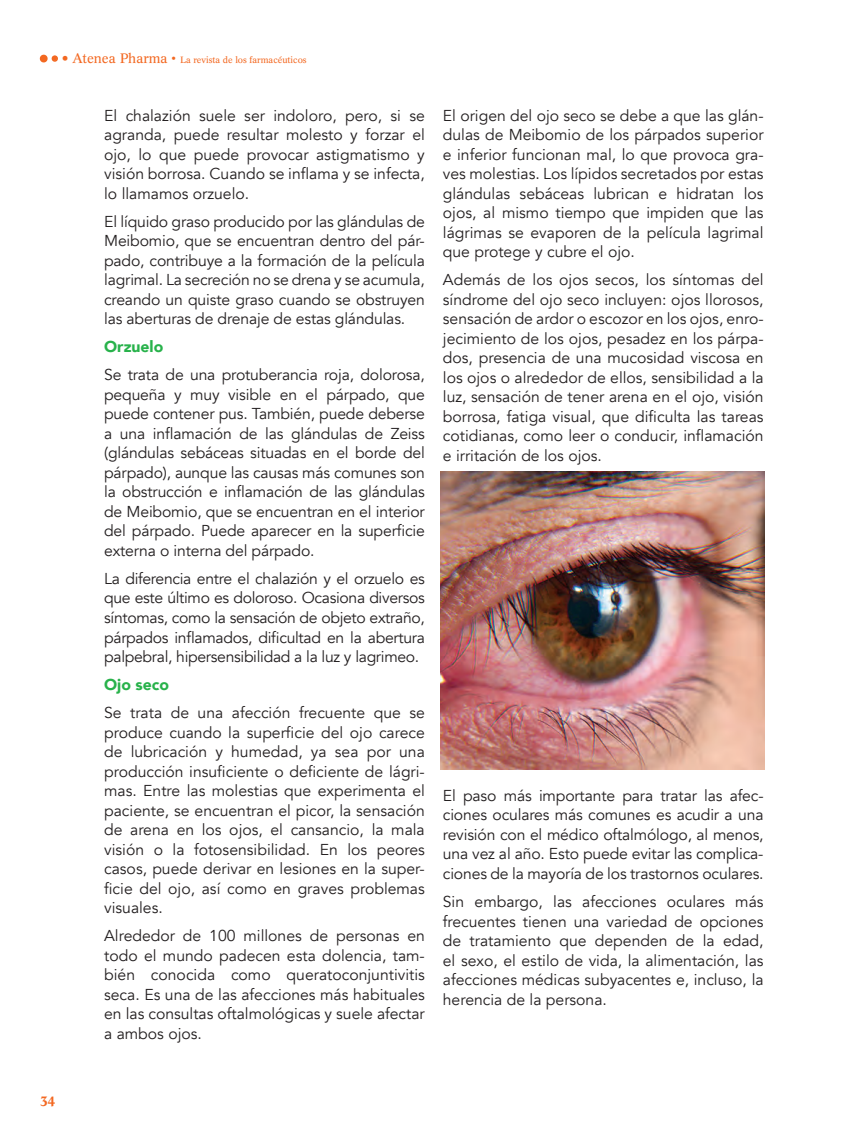
<style>
.page{position:relative;width:846px;height:1148px;background:#fff}
.page>*{position:absolute;margin:0;border:0;box-sizing:border-box;transform-origin:0 0}
.t1{font:15.75px/19.5px "Avenir";color:#231f20;text-align:justify}
.t2{font:900 15.75px "Avenir";color:#28b24b}
.t3{font:500 13.5px "Concorde BE";color:#f36821}
.t4{font:9px "Concorde BE";color:#f36821}
.s1{font-family:"Avenir";font-weight:300;font-size:13.5px}
.s2{font-size:13.5px}
</style>
<div class="page">
<svg style="left:39px;top:54px;width:19px;height:9px"></svg>
<img style="left:440px;top:472px;width:324px;height:297px">
<p class="t4" style="left:40px;top:55px;width:268px"><span class="s1">• • •</span> <span class="s2">Atenea Pharma •</span> La revista de los farmacéuticos</p>
<p class="t1" style="left:104px;top:106px;width:322px">El chalazión suele ser indoloro, pero, si se agranda, puede resultar molesto y forzar el ojo, lo que puede provocar astigmatismo y visión borrosa. Cuando se inflama y se infecta, lo llamamos orzuelo.</p>
<p class="t1" style="left:104px;top:212px;width:322px">El líquido graso producido por las glándulas de Meibomio, que se encuentran dentro del pár&shy;pado, contribuye a la formación de la película lagrimal. La secreción no se drena y se acumula, creando un quiste graso cuando se obstruyen las aberturas de drenaje de estas glándulas.</p>
<p class="t2" style="left:104px;top:333px;width:61px">Orzuelo</p>
<p class="t1" style="left:104px;top:365px;width:322px">Se trata de una protuberancia roja, dolorosa, pequeña y muy visible en el párpado, que puede contener pus. También, puede deberse a una inflamación de las glándulas de Zeiss (glándulas sebáceas situadas en el borde del párpado), aunque las causas más comunes son la obstrucción e inflamación de las glándulas de Meibomio, que se encuentran en el interior del párpado. Puede aparecer en la superficie externa o interna del párpado.</p>
<p class="t1" style="left:104px;top:569px;width:322px">La diferencia entre el chalazión y el orzuelo es que este último es doloroso. Ocasiona diversos síntomas, como la sensación de objeto extraño, párpados inflamados, dificultad en la abertura palpebral, hipersensibilidad a la luz y lagrimeo.</p>
<p class="t2" style="left:104px;top:671px;width:67px">Ojo seco</p>
<p class="t1" style="left:104px;top:703px;width:322px">Se trata de una afección frecuente que se produce cuando la superficie del ojo carece de lubricación y humedad, ya sea por una producción insuficiente o deficiente de lágri&shy;mas. Entre las molestias que experimenta el paciente, se encuentran el picor, la sensación de arena en los ojos, el cansancio, la mala visión o la fotosensibilidad. En los peores casos, puede derivar en lesiones en la super&shy;ficie del ojo, así como en graves problemas visuales.</p>
<p class="t1" style="left:104px;top:926px;width:322px">Alrededor de 100 millones de personas en todo el mundo padecen esta dolencia, tam&shy;bién conocida como queratoconjuntivitis seca. Es una de las afecciones más habituales en las consultas oftalmológicas y suele afectar a ambos ojos.</p>
<p class="t1" style="left:443px;top:106px;width:322px">El origen del ojo seco se debe a que las glán&shy;dulas de Meibomio de los párpados superior e inferior funcionan mal, lo que provoca gra&shy;ves molestias. Los lípidos secretados por estas glándulas sebáceas lubrican e hidratan los ojos, al mismo tiempo que impiden que las lágrimas se evaporen de la película lagrimal que protege y cubre el ojo.</p>
<p class="t1" style="left:443px;top:270px;width:322px">Además de los ojos secos, los síntomas del síndrome del ojo seco incluyen: ojos llorosos, sensación de ardor o escozor en los ojos, enro&shy;jecimiento de los ojos, pesadez en los párpa&shy;dos, presencia de una mucosidad viscosa en los ojos o alrededor de ellos, sensibilidad a la luz, sensación de tener arena en el ojo, visión borrosa, fatiga visual, que dificulta las tareas cotidianas, como leer o conducir, inflamación e irritación de los ojos.</p>
<p class="t1" style="left:443px;top:786px;width:322px">El paso más importante para tratar las afec&shy;ciones oculares más comunes es acudir a una revisión con el médico oftalmólogo, al menos, una vez al año. Esto puede evitar las complica&shy;ciones de la mayoría de los trastornos oculares.</p>
<p class="t1" style="left:443px;top:892px;width:322px">Sin embargo, las afecciones oculares más frecuentes tienen una variedad de opciones de tratamiento que dependen de la edad, el sexo, el estilo de vida, la alimentación, las afecciones médicas subyacentes e, incluso, la herencia de la persona.</p>
<p class="t3" style="left:40px;top:1093px;width:16px">34</p>
</div>
